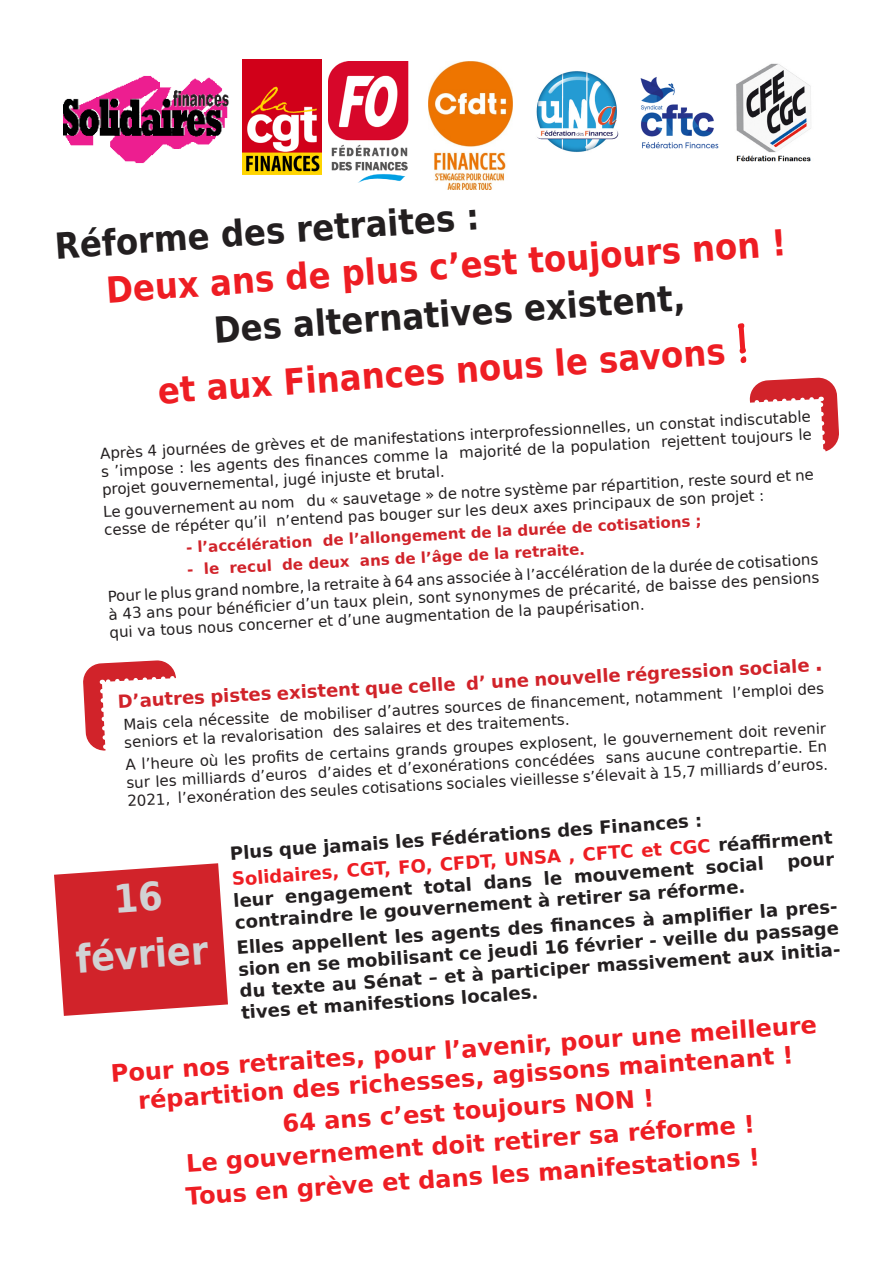
<style>
.page{position:relative;width:893px;height:1263px;background:#fff}
.page>*{position:absolute;margin:0;border:0;box-sizing:border-box;transform-origin:0 0}
.t1{font:700 39px "DejaVu Sans Condensed";color:#d1d2d4}
.t2{font:700 36px "DejaVu Sans Condensed";color:#ee1d23}
.t3{font:700 36px "DejaVu Sans Condensed";color:#231f20}
.t4{font:700 24px/28.8px "DejaVu Sans";color:#ee1d23;text-align:center}
.t5{font:700 18px/21.6px "DejaVu Sans";color:#231f20}
.t6{font:700 18px "DejaVu Sans";color:#d1232a}
.t7{font:15px/18px "DejaVu Sans";color:#231f20;text-align:justify}
.t8{font:700 15px "DejaVu Sans";color:#d1232a}
.s1{font-family:"Tekton Pro";font-stretch:condensed;font-size:58.5px}
.s2{font-size:21px}
.s3{color:#ee1d23}
</style>
<div class="page">
<img style="left:64px;top:75px;width:165px;height:89px">
<svg style="left:83px;top:378px;width:756px;height:373px"></svg>
<img style="left:242px;top:60px;width:79px;height:114px">
<img style="left:329px;top:62px;width:79px;height:121px">
<img style="left:640px;top:77px;width:79px;height:72px">
<img style="left:536px;top:71px;width:83px;height:81px">
<img style="left:736px;top:63px;width:75px;height:99px">
<img style="left:428px;top:62px;width:85px;height:127px">
<svg style="left:54px;top:863px;width:174px;height:153px;background:#d63f45"></svg>
<p class="t3" style="left:53px;top:217px;width:427px;rotate:-4deg">Réforme des retraites :</p>
<p class="t2" style="left:104px;top:261px;width:683px;rotate:-4deg">Deux ans de plus c’est toujours non !</p>
<p class="t3" style="left:212px;top:301px;width:474px;rotate:-4deg">Des alternatives existent,</p>
<p class="t2" style="left:156px;top:361px;width:594px;rotate:-4deg">et aux Finances nous le savons <span class="s1">!</span></p>
<p class="t7" style="left:100px;top:444px;width:713px;rotate:-3deg">Après 4 journées de grèves et de manifestations interprofessionnelles, un constat indiscutable s ’impose : les agents des fi nances comme la majorité de la population rejettent toujours le projet gouvernemental, jugé injuste et brutal.</p>
<p class="t7" style="left:103px;top:502px;width:713px;rotate:-3deg">Le gouvernement au nom du « sauvetage » de notre système par répartition, reste sourd et ne cesse de répéter qu’il n’entend pas bouger sur les deux axes principaux de son projet :</p>
<p class="t8" style="left:185px;top:535px;width:518px;rotate:-3deg">- l’accélération de l’allongement de la durée de cotisations ;</p>
<p class="t8" style="left:187px;top:558px;width:400px;rotate:-3deg">- le recul de deux ans de l’âge de la retraite.</p>
<p class="t7" style="left:107px;top:587px;width:713px;rotate:-3deg">Pour le plus grand nombre, la retraite à 64 ans associée à l’accélération de la durée de cotisations à 43 ans pour bénéfi cier d’un taux plein, sont synonymes de précarité, de baisse des pensions qui va tous nous concerner et d’une augmentation de la paupérisation.</p>
<p class="t6" style="left:117px;top:687px;width:707px;rotate:-3deg">D’autres pistes existent que celle d’ une nouvelle régression sociale <span class="s2">.</span></p>
<p class="t7" style="left:123px;top:715px;width:703px;rotate:-3deg">Mais cela nécessite de mobiliser d’autres sources de fi nancement, notamment l’emploi des seniors et la revalorisation des salaires et des traitements.</p>
<p class="t7" style="left:125px;top:755px;width:703px;rotate:-3deg">A l’heure où les profi ts de certains grands groupes explosent, le gouvernement doit revenir sur les milliards d’euros d’aides et d’exonérations concédées sans aucune contrepartie. En 2021, l’exonération des seules cotisations sociales vieillesse s’élevait à 15,7 milliards d’euros.</p>
<p class="t5" style="left:229px;top:842px;width:475px;rotate:-4deg">Plus que jamais les Fédérations des Finances :</p>
<p class="t5" style="left:231px;top:868px;width:604px;rotate:-4deg"><span class="s3">Solidaires, CGT, FO, CFDT, UNSA , CFTC et CGC</span> réaffi rment leur engagement total dans le mouvement social</p>
<p class="t5" style="left:786px;top:851px;width:48px;rotate:-4deg">pour</p>
<p class="t5" style="left:234px;top:911px;width:513px;rotate:-4deg">contraindre le gouvernement à retirer sa réforme.</p>
<p class="t5" style="left:236px;top:937px;width:605px;text-align:justify;rotate:-4deg">Elles appellent les agents des fi nances à amplifi er la pres&shy;sion en se mobilisant ce jeudi 16 février - veille du passage du texte au Sénat – et à participer massivement aux initia&shy;tives et manifestions locales.</p>
<p class="t1" style="left:74px;top:927px;width:134px;rotate:-4deg">février</p>
<p class="t4" style="left:110px;top:1059px;width:709px;rotate:-4deg">Pour nos retraites, pour l’avenir, pour une meilleure répartition des richesses, agissons maintenant !</p>
<p class="t4" style="left:281px;top:1109px;width:374px;rotate:-4deg">64 ans c’est toujours NON !</p>
<p class="t4" style="left:185px;top:1148px;width:572px;rotate:-4deg">Le gouvernement doit retirer sa réforme !</p>
<p class="t4" style="left:185px;top:1182px;width:577px;rotate:-4deg">Tous en grève et dans les manifestations !</p>
</div>
